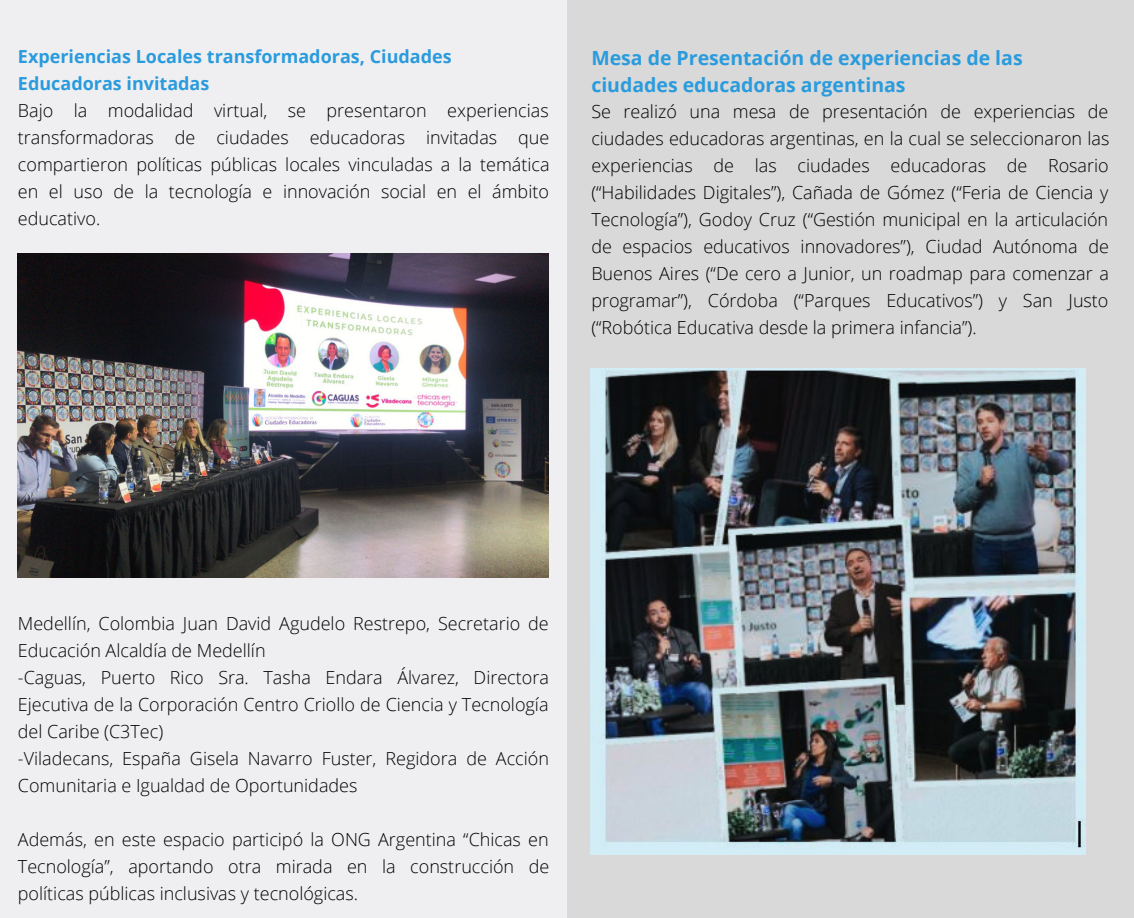
<style>
.page{position:relative;width:1134px;height:918px;background:#efeff1}
.page>*{position:absolute;margin:0;border:0;box-sizing:border-box;transform-origin:0 0}
.t1{font:700 19.5px/27px "Open Sans";color:#2a9bdd}
.t2{font:300 18px/27px "Open Sans";color:#000;text-align:justify}
.t3{font:700 18px/27px "Open Sans";color:#2a9bdd}
</style>
<div class="page">
<div style="left:567px;top:0;width:567px;height:918px;background:#d9d9d9"></div>
<img style="left:18px;top:254px;width:531px;height:324px">
<img style="left:590px;top:369px;width:495px;height:486px">
<p class="t3" style="left:18px;top:42px;width:435px">Experiencias Locales transformadoras, Ciudades<br>Educadoras invitadas</p>
<p class="t2" style="left:18px;top:96px;width:533px">Bajo la modalidad virtual, se presentaron experiencias transformadoras de ciudades educadoras invitadas que compartieron políticas públicas locales vinculadas a la temática en el uso de la tecnología e innovación social en el ámbito educativo.</p>
<p class="t1" style="left:591px;top:44px;width:433px">Mesa de Presentación de experiencias de las ciudades educadoras argentinas</p>
<p class="t2" style="left:591px;top:97px;width:520px">Se realizó una mesa de presentación de experiencias de ciudades educadoras argentinas, en la cual se seleccionaron las experiencias de las ciudades educadoras de Rosario (“Habilidades Digitales”), Cañada de Gómez (“Feria de Ciencia y Tecnología”), Godoy Cruz (“Gestión municipal en la articulación de espacios educativos innovadores”), Ciudad Autónoma de Buenos Aires (“De cero a Junior, un roadmap para comenzar a programar”), Córdoba (“Parques Educativos”) y San Justo (“Robótica Educativa desde la primera infancia”).</p>
<p class="t2" style="left:18px;top:609px;width:532px">Medellín, Colombia Juan David Agudelo Restrepo, Secretario de<br>Educación Alcaldía de Medellín</p>
<p class="t2" style="left:18px;top:663px;width:532px">-Caguas, Puerto Rico Sra. Tasha Endara Álvarez, Directora Ejecutiva de la Corporación Centro Criollo de Ciencia y Tecnología del Caribe (C3Tec)</p>
<p class="t2" style="left:18px;top:744px;width:533px">-Viladecans, España Gisela Navarro Fuster, Regidora de Acción<br>Comunitaria e Igualdad de Oportunidades</p>
<p class="t2" style="left:18px;top:825px;width:533px">Además, en este espacio participó la ONG Argentina “Chicas en Tecnología”, aportando otra mirada en la construcción de políticas públicas inclusivas y tecnológicas.</p>
</div>
